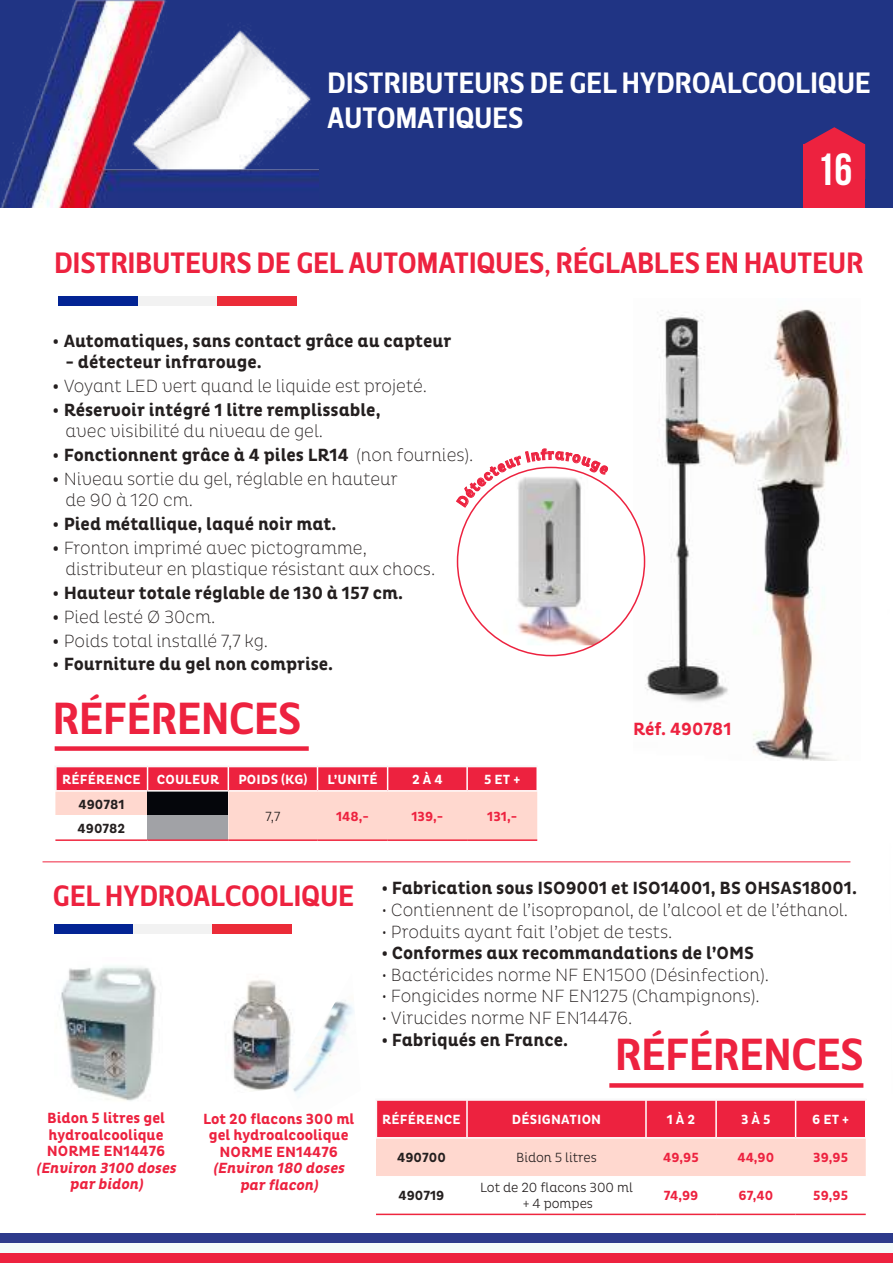
<style>
.page{position:relative;width:893px;height:1263px;background:#fff}
.page>*{position:absolute;margin:0;border:0;box-sizing:border-box;transform-origin:0 0}
.t1{font:700 45px "Bebas Neue";color:#fff}
.t2{font:600 43.5px "Breve Sans Title";letter-spacing:.01em;color:#ed223f}
.t3{font:600 28.5px "Breve Sans Title";letter-spacing:.01em;color:#ed223f}
.t4{font:600 28.5px/34.2px "Breve Sans Title";letter-spacing:.01em;color:#fff}
.t5{font:200 18px/21.6px "Pluto Cond";color:#241f1f}
.t6{font:700 18px "Pluto Cond";color:#241f1f}
.t7{font:700 18px "Pluto Cond";color:#ed223f}
.t8{font:700 15px/16.5px "Pluto Cond";color:#ed223f;text-align:center}
.t9{font:italic 700 15px/16.5px "Pluto Cond";color:#ed223f;text-align:center}
.t10{font:700 13.5px "Pluto Cond";letter-spacing:.015em;color:#fff}
.t11{font:700 13.5px "Pluto Cond";color:#ed223f}
.t12{font:300 13.5px/16.2px "Pluto Cond";color:#241f1f;text-align:center}
.t13{font:700 13.5px "Pluto Cond";color:#241f1f}
.s1{font-weight:700}
.s2{font-weight:200}
</style>
<div class="page">
<div style="left:0;top:1253px;width:893px;height:10px;background:#ed223f"></div>
<div style="left:0;top:1232px;width:893px;height:10px;background:#2d3a8b"></div>
<div style="left:0;top:1243px;width:893px;height:10px;background:#f3fafa"></div>
<div style="left:59px;top:296px;width:79px;height:10px;background:#032494"></div>
<div style="left:138px;top:296px;width:79px;height:10px;background:#f2f2f2"></div>
<div style="left:217px;top:296px;width:79px;height:10px;background:#eb2b38"></div>
<svg style="left:55px;top:766px;width:482px;height:73px;background:#e6959a"></svg>
<hr style="left:466px;top:767px;width:2px;height:23px;background:#fff">
<hr style="left:536px;top:767px;width:2px;height:23px;background:#fff">
<hr style="left:55px;top:790px;width:93px;height:1px;background:#fff">
<hr style="left:228px;top:790px;width:89px;height:1px;background:#fff">
<hr style="left:317px;top:790px;width:71px;height:1px;background:#fff">
<hr style="left:388px;top:790px;width:79px;height:1px;background:#fff">
<hr style="left:467px;top:790px;width:71px;height:1px;background:#fff">
<hr style="left:55px;top:839px;width:93px;height:2px;background:#ef263e">
<hr style="left:317px;top:839px;width:71px;height:2px;background:#ef263e">
<hr style="left:388px;top:839px;width:79px;height:2px;background:#ef263e">
<hr style="left:467px;top:839px;width:70px;height:2px;background:#ef263e">
<hr style="left:148px;top:790px;width:80px;height:1px;background:#fff">
<hr style="left:228px;top:839px;width:89px;height:2px;background:#ef263e">
<hr style="left:148px;top:839px;width:80px;height:2px;background:#ef263e">
<div style="left:55px;top:746px;width:254px;height:5px;background:#ed223f"></div>
<div style="left:0;top:0;width:893px;height:208px;background:#203484"></div>
<img style="left:0;top:0;width:319px;height:208px">
<div style="left:803px;top:145px;width:62px;height:63px;background:#ed223f"></div>
<svg style="left:803px;top:127px;width:62px;height:18px"></svg>
<img style="left:644px;top:309px;width:205px;height:452px">
<img style="left:457px;top:487px;width:187px;height:158px">
<img style="left:59px;top:966px;width:97px;height:135px">
<img style="left:232px;top:980px;width:52px;height:111px">
<img style="left:284px;top:1000px;width:70px;height:94px">
<div style="left:55px;top:924px;width:79px;height:10px;background:#032494"></div>
<div style="left:134px;top:924px;width:79px;height:10px;background:#f2f2f2"></div>
<div style="left:213px;top:924px;width:79px;height:10px;background:#eb2b38"></div>
<svg style="left:376px;top:1101px;width:490px;height:75px;background:#f6808a"></svg>
<hr style="left:376px;top:1100px;width:1px;height:37px;background:#fff">
<hr style="left:466px;top:1100px;width:2px;height:37px;background:#fff">
<hr style="left:645px;top:1100px;width:2px;height:37px;background:#fff">
<hr style="left:715px;top:1100px;width:2px;height:37px;background:#fff">
<hr style="left:795px;top:1100px;width:1px;height:37px;background:#fff">
<hr style="left:865px;top:1100px;width:1px;height:37px;background:#fff">
<hr style="left:375px;top:1137px;width:92px;height:1px;background:#fff">
<hr style="left:467px;top:1137px;width:179px;height:1px;background:#fff">
<hr style="left:646px;top:1137px;width:70px;height:1px;background:#fff">
<hr style="left:716px;top:1137px;width:80px;height:1px;background:#fff">
<hr style="left:796px;top:1137px;width:70px;height:1px;background:#fff">
<hr style="left:376px;top:1213px;width:91px;height:2px;background:#ef263e">
<hr style="left:467px;top:1213px;width:179px;height:2px;background:#ef263e">
<hr style="left:646px;top:1213px;width:70px;height:2px;background:#ef263e">
<hr style="left:716px;top:1213px;width:80px;height:2px;background:#ef263e">
<hr style="left:796px;top:1213px;width:70px;height:2px;background:#ef263e">
<div style="left:609px;top:1083px;width:254px;height:5px;background:#ed223f"></div>
<hr style="left:43px;top:861px;width:807px;height:1px;background:#f0253f">
<svg style="left:457px;top:466px;width:152px;height:41px"></svg>
<h3 class="t4" style="left:328px;top:67px;width:544px">DISTRIBUTEURS DE GEL HYDROALCOOLIQUE<br>AUTOMATIQUES</h3>
<h1 class="t1" style="left:817px;top:145px;width:37px">16</h1>
<h3 class="t3" style="left:54px;top:246px;width:810px">DISTRIBUTEURS DE GEL AUTOMATIQUES, RÉGLABLES EN HAUTEUR</h3>
<p class="t6" style="left:53px;top:330px;width:400px">• Automatiques, sans contact grâce au capteur</p>
<p class="t6" style="left:65px;top:352px;width:198px">- détecteur infrarouge.</p>
<p class="t5" style="left:53px;top:375px;width:376px"><span class="s1">•</span> Voyant LED vert quand le liquide est projeté.</p>
<p class="t6" style="left:53px;top:399px;width:329px">• Réservoir intégré 1 litre remplissable,</p>
<p class="t5" style="left:65px;top:420px;width:259px">avec visibilité du niveau de gel.</p>
<p class="t6" style="left:53px;top:445px;width:422px">• Fonctionnent grâce à 4 piles LR14 <span class="s2">(non fournies).</span></p>
<p class="t5" style="left:65px;top:468px;width:334px;text-indent:-13px"><span class="s1">•</span> Niveau sortie du gel, réglable en hauteur de 90 à 120 cm.</p>
<p class="t6" style="left:53px;top:514px;width:285px">• Pied métallique, laqué noir mat.</p>
<p class="t5" style="left:65px;top:537px;width:371px;text-indent:-13px"><span class="s1">•</span> Fronton imprimé avec pictogramme, distributeur en plastique résistant aux chocs.</p>
<p class="t6" style="left:53px;top:583px;width:352px">• Hauteur totale réglable de 130 à 157 cm.</p>
<p class="t5" style="left:53px;top:606px;width:164px"><span class="s1">•</span> Pied lesté Ø 30cm.</p>
<p class="t5" style="left:53px;top:630px;width:217px"><span class="s1">•</span> Poids total installé 7,7 kg.</p>
<p class="t6" style="left:53px;top:654px;width:282px">• Fourniture du gel non comprise.</p>
<h2 class="t2" style="left:53px;top:693px;width:249px">RÉFÉRENCES</h2>
<p class="t10" style="left:62px;top:771px;width:159px">RÉFÉRENCE COULEUR</p>
<p class="t10" style="left:238px;top:771px;width:71px">POIDS (KG)</p>
<p class="t10" style="left:328px;top:771px;width:51px">L’UNITÉ</p>
<p class="t10" style="left:412px;top:771px;width:32px">2 À 4</p>
<p class="t10" style="left:484px;top:771px;width:38px">5 ET +</p>
<p class="t13" style="left:78px;top:796px;width:48px">490781</p>
<p class="t12" style="left:265px;top:808px;width:16px">7,7</p>
<p class="t11" style="left:336px;top:808px;width:34px">148,-</p>
<p class="t11" style="left:411px;top:808px;width:33px">139,-</p>
<p class="t11" style="left:487px;top:808px;width:31px">131,-</p>
<p class="t13" style="left:78px;top:820px;width:49px">490782</p>
<p class="t7" style="left:633px;top:719px;width:100px">Réf. 490781</p>
<h3 class="t3" style="left:53px;top:879px;width:302px">GEL HYDROALCOOLIQUE</h3>
<p class="t8" style="left:47px;top:1110px;width:120px;text-align:justify">Bidon 5 litres gel hydroalcoolique NORME EN14476</p>
<p class="t9" style="left:36px;top:1160px;width:144px">(Environ 3100 doses par bidon)</p>
<p class="t8" style="left:203px;top:1110px;width:153px">Lot 20 flacons 300 ml gel hydroalcoolique<br>NORME EN14476</p>
<p class="t9" style="left:213px;top:1160px;width:136px">(Environ 180 doses par flacon)</p>
<p class="t6" style="left:382px;top:878px;width:477px">• Fabrication sous ISO9001 et ISO14001, BS OHSAS18001.</p>
<p class="t5" style="left:382px;top:899px;width:468px">• Contiennent de l’isopropanol, de l’alcool et de l’éthanol.</p>
<p class="t5" style="left:382px;top:921px;width:292px">• Produits ayant fait l’objet de tests.</p>
<p class="t6" style="left:382px;top:943px;width:374px">• Conformes aux recommandations de l’OMS</p>
<p class="t5" style="left:382px;top:964px;width:388px">• Bactéricides norme NF EN1500 (Désinfection).</p>
<p class="t5" style="left:382px;top:986px;width:379px">• Fongicides norme NF EN1275 (Champignons).</p>
<p class="t5" style="left:382px;top:1007px;width:252px">• Virucides norme NF EN14476.</p>
<p class="t6" style="left:382px;top:1029px;width:188px">• Fabriqués en France.</p>
<h2 class="t2" style="left:616px;top:1029px;width:249px">RÉFÉRENCES</h2>
<p class="t10" style="left:382px;top:1111px;width:80px">RÉFÉRENCE</p>
<p class="t10" style="left:512px;top:1111px;width:91px">DÉSIGNATION</p>
<p class="t10" style="left:667px;top:1111px;width:30px">1 À 2</p>
<p class="t10" style="left:741px;top:1111px;width:31px">3 À 5</p>
<p class="t10" style="left:812px;top:1111px;width:38px">6 ET +</p>
<p class="t13" style="left:397px;top:1150px;width:50px">490700</p>
<p class="t12" style="left:516px;top:1150px;width:82px">Bidon 5 litres</p>
<p class="t11" style="left:663px;top:1150px;width:37px">49,95</p>
<p class="t11" style="left:737px;top:1150px;width:38px">44,90</p>
<p class="t11" style="left:813px;top:1150px;width:36px">39,95</p>
<p class="t13" style="left:398px;top:1188px;width:47px">490719</p>
<p class="t12" style="left:480px;top:1179px;width:154px">Lot de 20 flacons 300 ml + 4 pompes</p>
<p class="t11" style="left:664px;top:1188px;width:36px">74,99</p>
<p class="t11" style="left:739px;top:1188px;width:36px">67,40</p>
<p class="t11" style="left:813px;top:1188px;width:36px">59,95</p>
</div>
